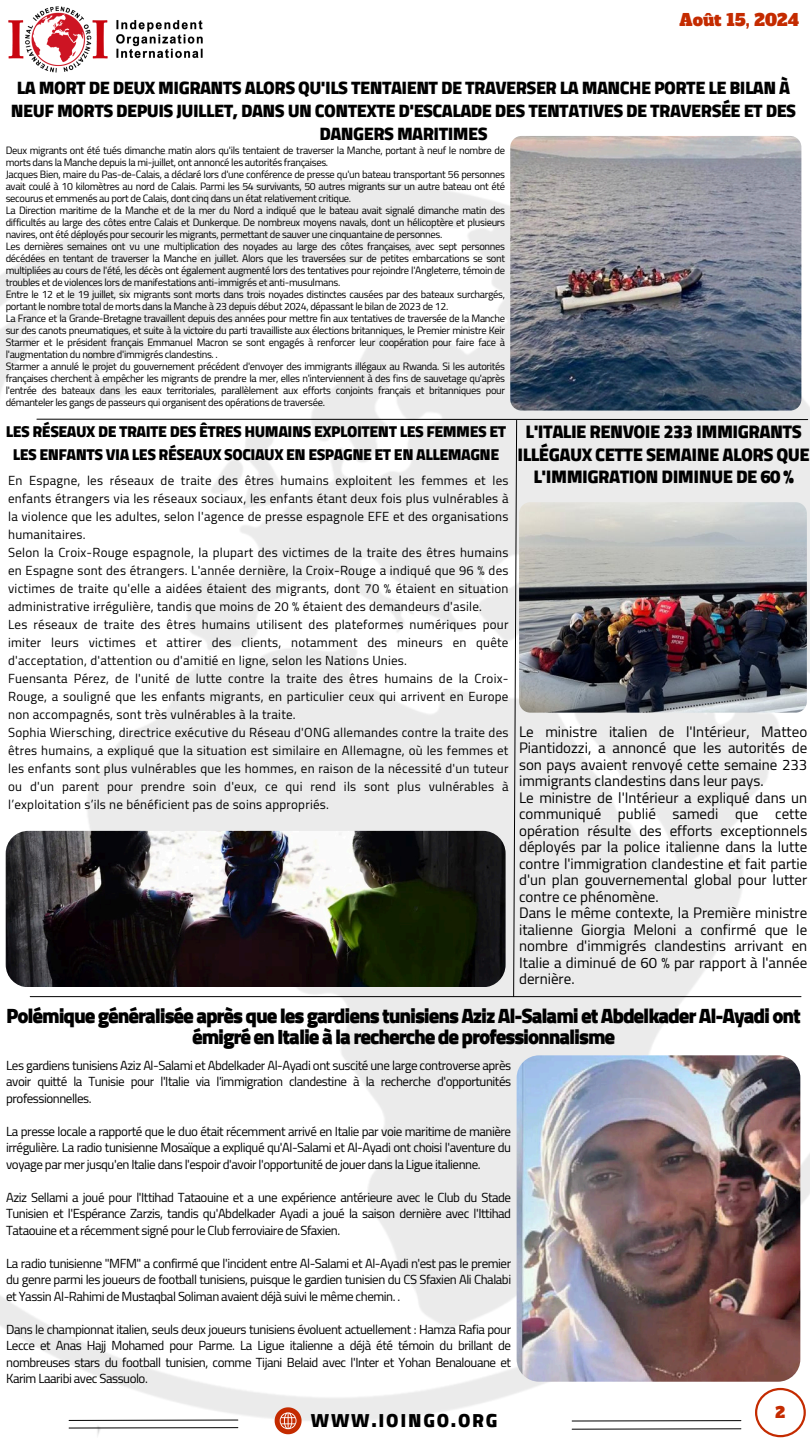
<style>
.page{position:relative;width:810px;height:1440px;background:#fff}
.page>*{position:absolute;margin:0;border:0;box-sizing:border-box;transform-origin:0 0}
.t1{font:900 21px/21px "Cairo";letter-spacing:-.055em;color:#000;text-align:center}
.t2{font:900 19.2px "Cairo";letter-spacing:.09em;color:#000}
.t3{font:900 18.5px/22.5px "Cairo";letter-spacing:-.03em;color:#000;text-align:center}
.t4{font:900 18.2px/23.2px "Cairo";letter-spacing:-.03em;color:#000;text-align:center}
.t5{font:16.3px "Alfa Slab One";color:#c42b00}
.t6{font:900 16px/22.5px "Cairo";letter-spacing:-.03em;color:#000;text-align:center}
.t7{font:15px/16.5px "Cairo";color:#000}
.t8{font:15px "Alfa Slab One";color:#c42b00}
.t9{font:13px/18px "Cairo";letter-spacing:.015em;color:#000;text-align:justify}
.t10{font:10.5px/12px "Cairo";letter-spacing:-.03em;color:#000;text-align:justify}
</style>
<div class="page">
<img style="left:0;top:153px;width:810px;height:1283px">
<img style="left:510px;top:136px;width:291px;height:274px;border-radius:11px">
<hr style="left:30px;top:996px;width:771px;height:1px;background:#000">
<svg style="left:755px;top:1388px;width:51px;height:49px"></svg>
<svg style="left:68px;top:1419px;width:171px;height:2px"></svg>
<svg style="left:275px;top:1407px;width:27px;height:27px"></svg>
<svg style="left:68px;top:1427px;width:171px;height:2px"></svg>
<svg style="left:571px;top:1420px;width:171px;height:2px"></svg>
<svg style="left:571px;top:1428px;width:171px;height:2px"></svg>
<svg style="left:36px;top:418px;width:772px;height:579px"></svg>
<img style="left:6px;top:831px;width:500px;height:156px;border-radius:22px">
<img style="left:8px;top:6px;width:195px;height:67px">
<img style="left:517px;top:1055px;width:283px;height:327px">
<p class="t5" style="left:680px;top:9px;width:121px">Août 15, 2024</p>
<h3 class="t4" style="left:11px;top:76px;width:787px">LA MORT DE DEUX MIGRANTS ALORS QU'ILS TENTAIENT DE TRAVERSER LA MANCHE PORTE LE BILAN À<br>NEUF MORTS DEPUIS JUILLET, DANS UN CONTEXTE D'ESCALADE DES TENTATIVES DE TRAVERSÉE ET DES<br>DANGERS MARITIMES</h3>
<h3 class="t10" style="left:6px;top:144px;width:501px">Deux migrants ont été tués dimanche matin alors qu'ils tentaient de traverser la Manche, portant à neuf le nombre de morts dans la Manche depuis la mi-juillet, ont annoncé les autorités françaises.</h3>
<h6 class="t10" style="left:6px;top:168px;width:501px">Jacques Bien, maire du Pas-de-Calais, a déclaré lors d'une conférence de presse qu'un bateau transportant 56 personnes avait coulé à 10 kilomètres au nord de Calais. Parmi les 54 survivants, 50 autres migrants sur un autre bateau ont été secourus et emmenés au port de Calais, dont cinq dans un état relativement critique.</h6>
<p class="t10" style="left:6px;top:204px;width:501px">La Direction maritime de la Manche et de la mer du Nord a indiqué que le bateau avait signalé dimanche matin des difficultés au large des côtes entre Calais et Dunkerque. De nombreux moyens navals, dont un hélicoptère et plusieurs navires, ont été déployés pour secourir les migrants, permettant de sauver une cinquantaine de personnes.</p>
<h5 class="t10" style="left:6px;top:240px;width:501px">Les dernières semaines ont vu une multiplication des noyades au large des côtes françaises, avec sept personnes décédées en tentant de traverser la Manche en juillet. Alors que les traversées sur de petites embarcations se sont multipliées au cours de l'été, les décès ont également augmenté lors des tentatives pour rejoindre l'Angleterre, témoin de troubles et de violences lors de manifestations anti-immigrés et anti-musulmans.</h5>
<p class="t10" style="left:6px;top:288px;width:501px">Entre le 12 et le 19 juillet, six migrants sont morts dans trois noyades distinctes causées par des bateaux surchargés, portant le nombre total de morts dans la Manche à 23 depuis début 2024, dépassant le bilan de 2023 de 12.</p>
<h2 class="t10" style="left:6px;top:312px;width:501px">La France et la Grande-Bretagne travaillent depuis des années pour mettre fin aux tentatives de traversée de la Manche sur des canots pneumatiques, et suite à la victoire du parti travailliste aux élections britanniques, le Premier ministre Keir Starmer et le président français Emmanuel Macron se sont engagés à renforcer leur coopération pour faire face à l'augmentation du nombre d'immigrés clandestins. .</h2>
<h6 class="t10" style="left:6px;top:360px;width:501px">Starmer a annulé le projet du gouvernement précédent d'envoyer des immigrants illégaux au Rwanda. Si les autorités françaises cherchent à empêcher les migrants de prendre la mer, elles n'interviennent à des fins de sauvetage qu'après l'entrée des bateaux dans les eaux territoriales, parallèlement aux efforts conjoints français et britanniques pour démanteler les gangs de passeurs qui organisent des opérations de traversée.</h6>
<p class="t6" style="left:6px;top:421px;width:502px">LES RÉSEAUX DE TRAITE DES ÊTRES HUMAINS EXPLOITENT LES FEMMES ET<br>LES ENFANTS VIA LES RÉSEAUX SOCIAUX EN ESPAGNE ET EN ALLEMAGNE</p>
<h6 class="t9" style="left:8px;top:472px;width:502px;text-align:left">En Espagne, les réseaux de traite des êtres humains exploitent les femmes et les enfants étrangers via les réseaux sociaux, les enfants étant deux fois plus vulnérables à la violence que les adultes, selon l'agence de presse espagnole EFE et des organisations humanitaires.<br>Selon la Croix-Rouge espagnole, la plupart des victimes de la traite des êtres humains en Espagne sont des étrangers. L'année dernière, la Croix-Rouge a indiqué que 96 % des victimes de traite qu'elle a aidées étaient des migrants, dont 70 % étaient en situation administrative irrégulière, tandis que moins de 20 % étaient des demandeurs d'asile.<br>Les réseaux de traite des êtres humains utilisent des plateformes numériques pour imiter leurs victimes et attirer des clients, notamment des mineurs en quête d'acceptation, d'attention ou d'amitié en ligne, selon les Nations Unies.<br>Fuensanta Pérez, de l'unité de lutte contre la traite des êtres humains de la Croix-Rouge, a souligné que les enfants migrants, en particulier ceux qui arrivent en Europe non accompagnés, sont très vulnérables à la traite.<br>Sophia Wiersching, directrice exécutive du Réseau d'ONG allemandes contre la traite des êtres humains, a expliqué que la situation est similaire en Allemagne, où les femmes et les enfants sont plus vulnérables que les hommes, en raison de la nécessité d'un tuteur ou d'un parent pour prendre soin d'eux, ce qui rend ils sont plus vulnérables à l’exploitation s’ils ne bénéficient pas de soins appropriés.</h6>
<h6 class="t3" style="left:518px;top:421px;width:294px">L'ITALIE RENVOIE 233 IMMIGRANTS<br>ILLÉGAUX CETTE SEMAINE ALORS QUE<br>L'IMMIGRATION DIMINUE DE 60 %</h6>
<h6 class="t7" style="left:519px;top:723px;width:290px">Le ministre italien de l'Intérieur, Matteo Piantidozzi, a annoncé que les autorités de son pays avaient renvoyé cette semaine 233 immigrants clandestins dans leur pays.<br>Le ministre de l'Intérieur a expliqué dans un communiqué publié samedi que cette opération résulte des efforts exceptionnels déployés par la police italienne dans la lutte contre l'immigration clandestine et fait partie d'un plan gouvernemental global pour lutter contre ce phénomène.<br>Dans le même contexte, la Première ministre italienne Giorgia Meloni a confirmé que le nombre d'immigrés clandestins arrivant en Italie a diminué de 60 % par rapport à l'année dernière.</h6>
<h6 class="t1" style="left:6px;top:1006px;width:796px">Polémique généralisée après que les gardiens tunisiens Aziz Al-Salami et Abdelkader Al-Ayadi ont émigré en Italie à la recherche de professionnalisme</h6>
<p class="t9" style="left:6px;top:1057px;width:506px;line-height:16.5px">Les gardiens tunisiens Aziz Al-Salami et Abdelkader Al-Ayadi ont suscité une large controverse après avoir quitté la Tunisie pour l'Italie via l'immigration clandestine à la recherche d'opportunités professionnelles.</p>
<p class="t9" style="left:6px;top:1123px;width:507px;line-height:16.5px">La presse locale a rapporté que le duo était récemment arrivé en Italie par voie maritime de manière irrégulière. La radio tunisienne Mosaïque a expliqué qu'Al-Salami et Al-Ayadi ont choisi l'aventure du voyage par mer jusqu'en Italie dans l'espoir d'avoir l'opportunité de jouer dans la Ligue italienne.</p>
<p class="t9" style="left:6px;top:1189px;width:506px;line-height:16.5px">Aziz Sellami a joué pour l'Ittihad Tataouine et a une expérience antérieure avec le Club du Stade Tunisien et l'Espérance Zarzis, tandis qu'Abdelkader Ayadi a joué la saison dernière avec l'Ittihad Tataouine et a récemment signé pour le Club ferroviaire de Sfaxien.</p>
<p class="t9" style="left:6px;top:1255px;width:507px;line-height:16.5px">La radio tunisienne "MFM" a confirmé que l'incident entre Al-Salami et Al-Ayadi n'est pas le premier du genre parmi les joueurs de football tunisiens, puisque le gardien tunisien du CS Sfaxien Ali Chalabi et Yassin Al-Rahimi de Mustaqbal Soliman avaient déjà suivi le même chemin. .</p>
<p class="t9" style="left:6px;top:1321px;width:507px;line-height:16.5px">Dans le championnat italien, seuls deux joueurs tunisiens évoluent actuellement : Hamza Rafia pour Lecce et Anas Hajj Mohamed pour Parme. La Ligue italienne a déjà été témoin du brillant de nombreuses stars du football tunisien, comme Tijani Belaid avec l'Inter et Yohan Benalouane et Karim Laaribi avec Sassuolo.</p>
<p class="t2" style="left:311px;top:1409px;width:188px">WWW.IOINGO.ORG</p>
<p class="t8" style="left:776px;top:1402px;width:11px">2</p>
</div>
